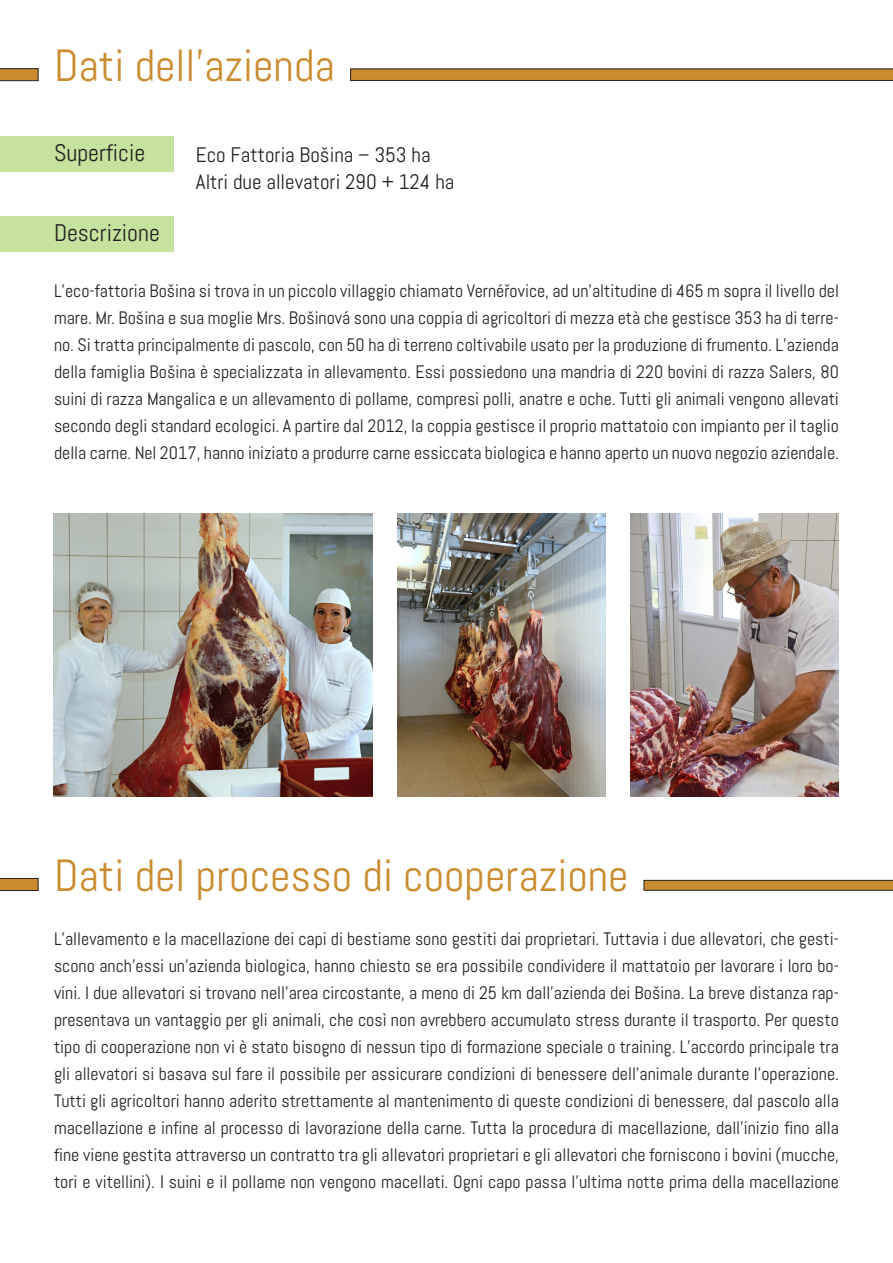
<style>
.page{position:relative;width:893px;height:1263px;background:#fff}
.page>*{position:absolute;margin:0;border:0;box-sizing:border-box;transform-origin:0 0}
.t1{font:45px "Abel";color:#cb8c30}
.t2{font:24px "Abel";color:#231f20}
.t3{font:21px "Abel";color:#231f20}
.t4{font:18px/27px "Abel";color:#231f20;text-align:justify}
</style>
<div class="page">
<svg style="left:350px;top:68px;width:543px;height:13px;background:#b27d32"></svg>
<svg style="left:0;top:68px;width:39px;height:14px"></svg>
<div style="left:0;top:136px;width:174px;height:36px;background:#c5e29e"></div>
<div style="left:0;top:216px;width:174px;height:36px;background:#c5e29e"></div>
<img style="left:54px;top:513px;width:318px;height:284px">
<img style="left:398px;top:513px;width:207px;height:284px">
<img style="left:631px;top:513px;width:208px;height:284px">
<svg style="left:643px;top:879px;width:250px;height:12px;background:#b28340"></svg>
<svg style="left:0;top:878px;width:39px;height:13px"></svg>
<p class="t1" style="left:54px;top:37px;width:282px">Dati dell’azienda</p>
<p class="t2" style="left:54px;top:138px;width:93px">Superficie</p>
<p class="t2" style="left:54px;top:218px;width:107px">Descrizione</p>
<p class="t3" style="left:196px;top:141px;width:236px">Eco Fattoria Bošina – 353 ha</p>
<p class="t3" style="left:196px;top:168px;width:260px">Altri due allevatori 290 + 124 ha</p>
<p class="t4" style="left:54px;top:277px;width:786px">L’eco-fattoria Bošina si trova in un piccolo villaggio chiamato Vernéřovice, ad un’altitudine di 465 m sopra il livello del mare. Mr. Bošina e sua moglie Mrs. Bošinová sono una coppia di agricoltori di mezza età che gestisce 353 ha di terre&shy;no. Si tratta principalmente di pascolo, con 50 ha di terreno coltivabile usato per la produzione di frumento. L’azienda della famiglia Bošina è specializzata in allevamento. Essi possiedono una mandria di 220 bovini di razza Salers, 80 suini di razza Mangalica e un allevamento di pollame, compresi polli, anatre e oche. Tutti gli animali vengono allevati secondo degli standard ecologici. A partire dal 2012, la coppia gestisce il proprio mattatoio con impianto per il taglio della carne. Nel 2017, hanno iniziato a produrre carne essiccata biologica e hanno aperto un nuovo negozio aziendale.</p>
<p class="t1" style="left:54px;top:847px;width:576px">Dati del processo di cooperazione</p>
<p class="t4" style="left:54px;top:925px;width:786px">L’allevamento e la macellazione dei capi di bestiame sono gestiti dai proprietari. Tuttavia i due allevatori, che gesti&shy;scono anch’essi un’azienda biologica, hanno chiesto se era possibile condividere il mattatoio per lavorare i loro bo&shy;vini. I due allevatori si trovano nell’area circostante, a meno di 25 km dall’azienda dei Bošina. La breve distanza rap&shy;presentava un vantaggio per gli animali, che così non avrebbero accumulato stress durante il trasporto. Per questo tipo di cooperazione non vi è stato bisogno di nessun tipo di formazione speciale o training. L’accordo principale tra gli allevatori si basava sul fare il possibile per assicurare condizioni di benessere dell’animale durante l’operazione.<br>Tutti gli agricoltori hanno aderito strettamente al mantenimento di queste condizioni di benessere, dal pascolo alla macellazione e infine al processo di lavorazione della carne. Tutta la procedura di macellazione, dall’inizio fino alla fine viene gestita attraverso un contratto tra gli allevatori proprietari e gli allevatori che forniscono i bovini (mucche, tori e vitellini). I suini e il pollame non vengono macellati. Ogni capo passa l’ultima notte prima della macellazione</p>
</div>
